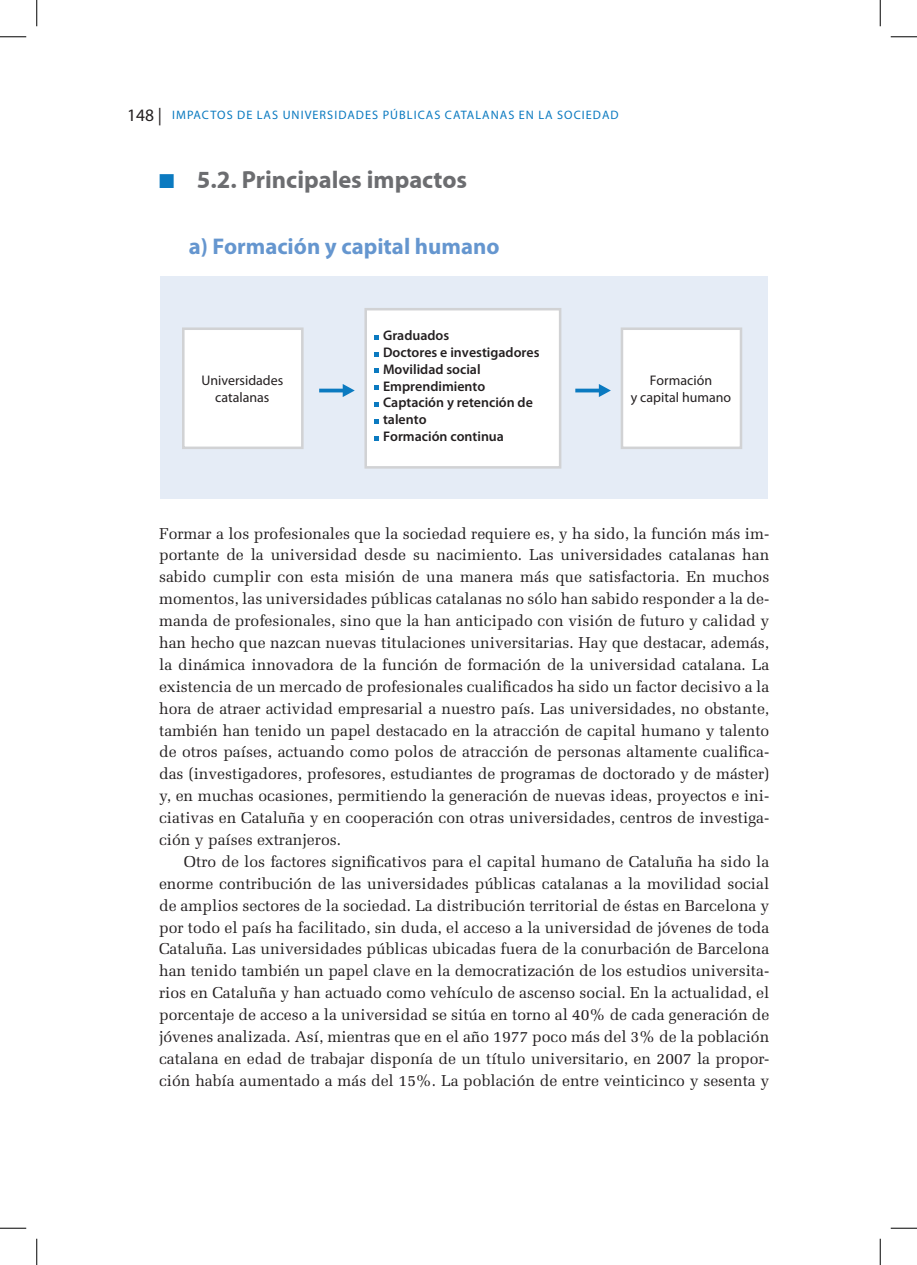
<style>
.page{position:relative;width:917px;height:1265px;background:#fff}
.page>*{position:absolute;margin:0;border:0;box-sizing:border-box;transform-origin:0 0}
.t1{font:700 24.5px "Myriad";color:#6c6d70}
.t2{font:700 22.75px "Myriad Pro";color:#6596cf}
.t3{font:15.75px/21.9px "Melior";color:#231f20;text-align:justify}
.t4{font:600 14px/16.8px "Myriad Pro";color:#231f20}
.t5{font:14px/16.8px "Myriad Pro";color:#231f20;text-align:center}
.t6{font:12.25px "Myriad Pro";letter-spacing:.085em;color:#0b7ac0}
.s1{font-size:17.5px;color:#231f20}
.s2{color:#0b7ac0}
</style>
<div class="page">
<div style="left:160px;top:276px;width:608px;height:222px;background:#e5ecf6"></div>
<svg style="left:319px;top:388px;width:24px;height:4px"></svg>
<svg style="left:343px;top:384px;width:12px;height:13px"></svg>
<svg style="left:575px;top:388px;width:24px;height:4px"></svg>
<svg style="left:599px;top:384px;width:12px;height:13px"></svg>
<div style="left:183px;top:328px;width:119px;height:119px;background:#fff"></div>
<div style="left:182px;top:327px;width:122px;height:122px;border:3px solid #d1d2d4"></div>
<div style="left:366px;top:309px;width:194px;height:158px;background:#fff"></div>
<div style="left:364px;top:308px;width:197px;height:160px;border:3px solid #d1d2d4"></div>
<div style="left:622px;top:328px;width:119px;height:119px;background:#fff"></div>
<div style="left:621px;top:327px;width:121px;height:122px;border:3px solid #d1d2d4"></div>
<svg style="left:374px;top:335px;width:5px;height:5px"></svg>
<svg style="left:374px;top:352px;width:5px;height:5px"></svg>
<svg style="left:374px;top:368px;width:5px;height:5px"></svg>
<svg style="left:374px;top:385px;width:5px;height:5px"></svg>
<svg style="left:374px;top:402px;width:5px;height:5px"></svg>
<svg style="left:374px;top:419px;width:5px;height:4px"></svg>
<svg style="left:374px;top:436px;width:5px;height:4px"></svg>
<svg style="left:0;top:36px;width:26px;height:1px"></svg>
<svg style="left:891px;top:36px;width:26px;height:1px"></svg>
<svg style="left:0;top:1227px;width:26px;height:1px"></svg>
<svg style="left:891px;top:1227px;width:26px;height:1px"></svg>
<svg style="left:36px;top:0;width:1px;height:26px"></svg>
<svg style="left:36px;top:1238px;width:1px;height:26px"></svg>
<svg style="left:880px;top:0;width:1px;height:26px"></svg>
<svg style="left:880px;top:1238px;width:1px;height:26px"></svg>
<p class="t6" style="left:127px;top:107px;width:493px"><span class="s1">148 |</span> IMPACTOS DE LAS UNIVERSIDADES PÚBLICAS CATALANAS EN LA SOCIEDAD</p>
<h1 class="t1" style="left:159px;top:167px;width:309px"><span class="s2">■</span> 5.2. Principales impactos</h1>
<h2 class="t2" style="left:189px;top:231px;width:312px">a) Formación y capital humano</h2>
<p class="t4" style="left:383px;top:327px;width:158px">Graduados<br>Doctores e investigadores<br>Movilidad social<br>Emprendimiento<br>Captación y retención de talento<br>Formación continua</p>
<p class="t5" style="left:201px;top:372px;width:83px">Universidades catalanas</p>
<p class="t5" style="left:631px;top:372px;width:102px">Formación<br>y capital humano</p>
<p class="t3" style="left:159px;top:522px;width:612px">Formar a los profesionales que la sociedad requiere es, y ha sido, la función más im&shy;portante de la universidad desde su nacimiento. Las universidades catalanas han sabido cumplir con esta misión de una manera más que satisfactoria. En muchos momentos, las universidades públicas catalanas no sólo han sabido responder a la de&shy;manda de profesionales, sino que la han anticipado con visión de futuro y calidad y han hecho que nazcan nuevas titulaciones universitarias. Hay que destacar, además, la dinámica innovadora de la función de formación de la universidad catalana. La existencia de un mercado de profesionales cualificados ha sido un factor decisivo a la hora de atraer actividad empresarial a nuestro país. Las universidades, no obstante, también han tenido un papel destacado en la atracción de capital humano y talento de otros países, actuando como polos de atracción de personas altamente cualifica&shy;das (investigadores, profesores, estudiantes de programas de doctorado y de máster) y, en muchas ocasiones, permitiendo la generación de nuevas ideas, proyectos e ini&shy;ciativas en Cataluña y en cooperación con otras universidades, centros de investiga&shy;ción y países extranjeros.</p>
<p class="t3" style="left:159px;top:850px;width:612px;text-indent:25px">Otro de los factores significativos para el capital humano de Cataluña ha sido la enorme contribución de las universidades públicas catalanas a la movilidad social de amplios sectores de la sociedad. La distribución territorial de éstas en Barcelona y por todo el país ha facilitado, sin duda, el acceso a la universidad de jóvenes de toda Cataluña. Las universidades públicas ubicadas fuera de la conurbación de Barcelona han tenido también un papel clave en la democratización de los estudios universita&shy;rios en Cataluña y han actuado como vehículo de ascenso social. En la actualidad, el porcentaje de acceso a la universidad se sitúa en torno al 40% de cada generación de jóvenes analizada. Así, mientras que en el año 1977 poco más del 3% de la población catalana en edad de trabajar disponía de un título universitario, en 2007 la propor&shy;ción había aumentado a más del 15%. La población de entre veinticinco y sesenta y</p>
</div>
